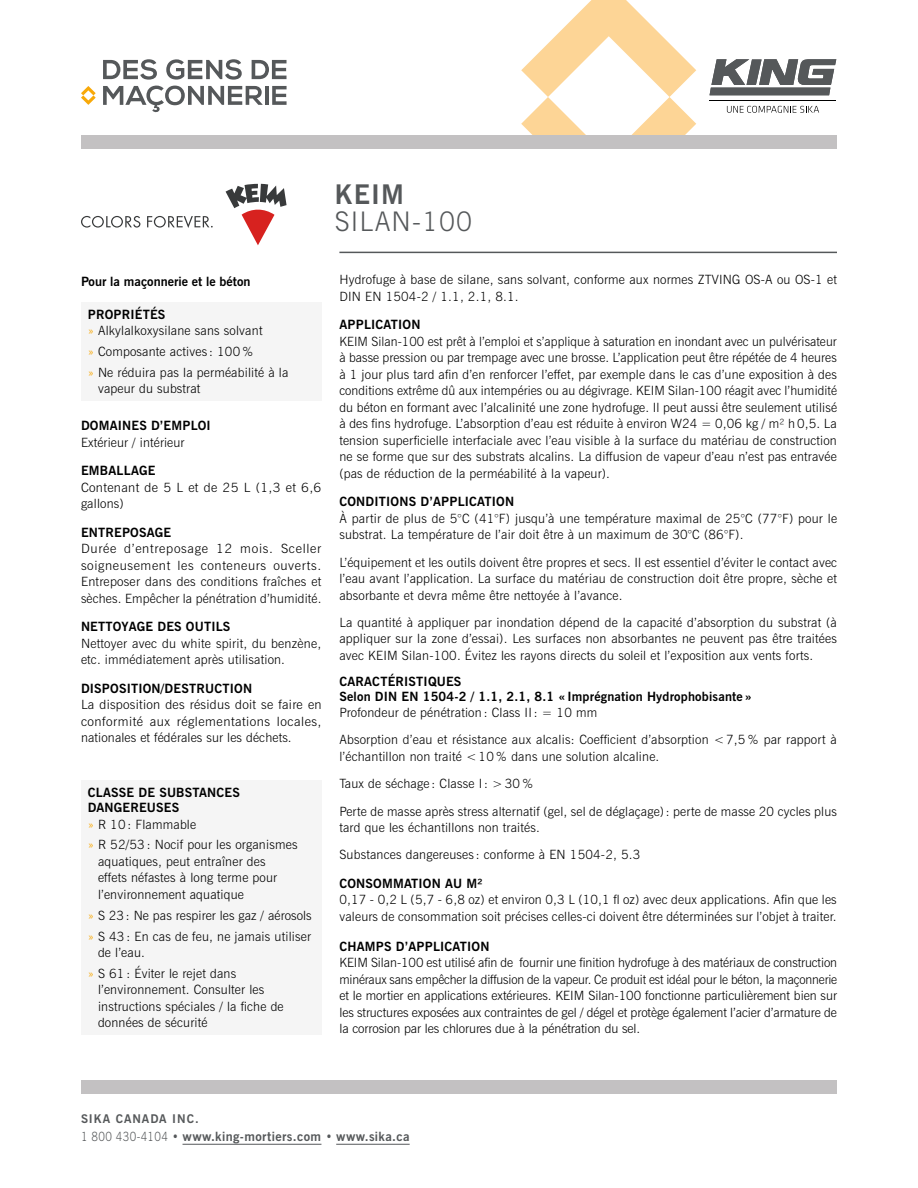
<style>
.page{position:relative;width:918px;height:1188px;background:#fff}
.page>*{position:absolute;margin:0;border:0;box-sizing:border-box;transform-origin:0 0}
.t1{font:300 27px "News Gothic BT";letter-spacing:.04em;color:#55585a}
.t2{font:700 27px "News Gothic BT";color:#55585a}
.t3{font:300 12.75px/16.5px "News Gothic BT";letter-spacing:.015em;color:#000}
.t4{font:700 12.75px/15px "News Gothic BT";letter-spacing:.015em;color:#000}
.t5{font:700 12.75px "News Gothic BT";letter-spacing:.03em;color:#55585a}
.t6{font:700 12px "News Gothic BT";letter-spacing:.08em;color:#55585a}
.s1{font-weight:700}
.s2{color:#f8a909}
.s3{font-weight:300}
</style>
<div class="page">
<svg style="left:521px;top:0;width:175px;height:135px"></svg>
<div style="left:81px;top:135px;width:756px;height:14px;background:#c3c1c2"></div>
<svg style="left:103px;top:86px;width:160px;height:27px"></svg>
<hr style="left:265px;top:86px;width:3px;height:19px;background:#55585a">
<svg style="left:272px;top:86px;width:15px;height:19px"></svg>
<svg style="left:103px;top:59px;width:54px;height:21px"></svg>
<svg style="left:166px;top:59px;width:76px;height:21px"></svg>
<svg style="left:252px;top:60px;width:35px;height:19px"></svg>
<svg style="left:81px;top:86px;width:15px;height:19px"></svg>
<div style="left:81px;top:1080px;width:756px;height:14px;background:#c3c1c2"></div>
<hr style="left:339px;top:252px;width:498px;height:1px;background:#55585a">
<svg style="left:710px;top:59px;width:126px;height:36px"></svg>
<hr style="left:710px;top:101px;width:126px;height:1px;background:#000">
<svg style="left:727px;top:106px;width:92px;height:7px"></svg>
<svg style="left:226px;top:184px;width:61px;height:61px"></svg>
<svg style="left:81px;top:216px;width:59px;height:12px"></svg>
<svg style="left:147px;top:216px;width:66px;height:12px"></svg>
<hr style="left:183px;top:1144px;width:138px;height:1px;background:#55585a">
<hr style="left:336px;top:1144px;width:74px;height:1px;background:#55585a">
<div style="left:81px;top:302px;width:240px;height:98px;background:#f5f5f5"></div>
<div style="left:81px;top:781px;width:240px;height:254px;background:#f5f5f5"></div>
<h1 class="t2" style="left:335px;top:178px;width:71px">KEIM</h1>
<h1 class="t1" style="left:335px;top:205px;width:139px">SILAN-100</h1>
<p class="t4" style="left:81px;top:273px;width:171px">Pour la maçonnerie et le béton</p>
<p class="t3" style="left:88px;top:306px;width:176px"><span class="s1">PROPRIÉTÉS<br></span><span class="s2">x</span> Alkylalkoxysilane sans solvant</p>
<p class="t3" style="left:88px;top:341px;width:202px;line-height:20.9px"><span class="s2">x</span> Composante actives : 100 %<br><span class="s2">x</span> Ne réduira pas la perméabilité à la</p>
<p class="t3" style="left:98px;top:381px;width:104px">vapeur du substrat</p>
<p class="t4" style="left:81px;top:418px;width:131px">DOMAINES D’EMPLOI</p>
<p class="t3" style="left:81px;top:434px;width:105px">Extérieur / intérieur</p>
<p class="t4" style="left:81px;top:463px;width:76px">EMBALLAGE</p>
<p class="t3" style="left:81px;top:479px;width:242px">Contenant de 5 L et de 25 L (1,3 et 6,6 gallons)</p>
<p class="t4" style="left:81px;top:524px;width:92px">ENTREPOSAGE</p>
<p class="t3" style="left:81px;top:540px;width:242px;text-align:justify">Durée d’entreposage 12 mois. Sceller soigneusement les conteneurs ouverts.<br>Entreposer dans des conditions fraîches et sèches. Empêcher la pénétration d’humidité.</p>
<p class="t4" style="left:81px;top:619px;width:151px">NETTOYAGE DES OUTILS</p>
<p class="t3" style="left:81px;top:635px;width:242px">Nettoyer avec du white spirit, du benzène, etc. immédiatement après utilisation.</p>
<p class="t4" style="left:81px;top:680px;width:173px">DISPOSITION/DESTRUCTION</p>
<p class="t3" style="left:81px;top:696px;width:242px;text-align:justify">La disposition des résidus doit se faire en conformité aux réglementations locales, nationales et fédérales sur les déchets.</p>
<p class="t4" style="left:88px;top:785px;width:154px">CLASSE DE SUBSTANCES<br>DANGEREUSES</p>
<p class="t3" style="left:88px;top:814px;width:211px;line-height:20.9px"><span class="s2">x</span> R 10 : Flammable<br><span class="s2">x</span> R 52/53 : Nocif pour les organismes</p>
<p class="t3" style="left:98px;top:853px;width:181px">aquatiques, peut entraîner des effets néfastes à long terme pour l’environnement aquatique</p>
<p class="t3" style="left:88px;top:905px;width:226px;line-height:20.9px"><span class="s2">x</span> S 23: Ne pas respirer les gaz / aérosols <span class="s2">x</span> S 43 : En cas de feu, ne jamais utiliser</p>
<p class="t3" style="left:88px;top:942px;width:150px;line-height:20.9px;text-indent:10px">de l’eau.<br><span class="s2">x</span> S 61 : Éviter le rejet dans</p>
<p class="t3" style="left:98px;top:981px;width:187px">l’environnement. Consulter les instructions spéciales / la fiche de données de sécurité</p>
<p class="t3" style="left:339px;top:271px;width:499px">Hydrofuge à base de silane, sans solvant, conforme aux normes ZTVING OS-A ou OS-1 et<br>DIN EN 1504-2 / 1.1, 2.1, 8.1.</p>
<p class="t4" style="left:339px;top:317px;width:83px">APPLICATION</p>
<p class="t3" style="left:339px;top:333px;width:499px;text-align:justify">KEIM Silan-100 est prêt à l’emploi et s’applique à saturation en inondant avec un pulvérisateur à basse pression ou par trempage avec une brosse. L’application peut être répétée de 4 heures à 1 jour plus tard afin d’en renforcer l’effet, par exemple dans le cas d’une exposition à des conditions extrême dû aux intempéries ou au dégivrage. KEIM Silan-100 réagit avec l’humidité du béton en formant avec l’alcalinité une zone hydrofuge. Il peut aussi être seulement utilisé à des fins hydrofuge. L’absorption d’eau est réduite à environ W24 = 0,06 kg / m² h 0,5. La tension superficielle interfaciale avec l’eau visible à la surface du matériau de construction ne se forme que sur des substrats alcalins. La diffusion de vapeur d’eau n’est pas entravée (pas de réduction de la perméabilité à la vapeur).</p>
<p class="t4" style="left:339px;top:494px;width:176px">CONDITIONS D’APPLICATION</p>
<p class="t3" style="left:339px;top:510px;width:499px">À partir de plus de 5°C (41°F) jusqu’à une température maximal de 25°C (77°F) pour le substrat. La température de l’air doit être à un maximum de 30°C (86°F).</p>
<p class="t3" style="left:339px;top:554px;width:499px;text-align:justify">L’équipement et les outils doivent être propres et secs. Il est essentiel d’éviter le contact avec l’eau avant l’application. La surface du matériau de construction doit être propre, sèche et absorbante et devra même être nettoyée à l’avance.</p>
<p class="t3" style="left:339px;top:614px;width:499px;text-align:justify">La quantité à appliquer par inondation dépend de la capacité d’absorption du substrat (à appliquer sur la zone d’essai). Les surfaces non absorbantes ne peuvent pas être traitées avec KEIM Silan-100. Évitez les rayons directs du soleil et l’exposition aux vents forts.</p>
<p class="t4" style="left:339px;top:674px;width:414px">CARACTÉRISTIQUES<br>Selon DIN EN 1504-2 / 1.1, 2.1, 8.1 « Imprégnation Hydrophobisante »</p>
<p class="t3" style="left:339px;top:699px;width:499px;line-height:27.3px">Profondeur de pénétration : Class II : = 10 mm<br>Absorption d’eau et résistance aux alcalis: Coefficient d’absorption &lt; 7,5 % par rapport à</p>
<p class="t3" style="left:339px;top:743px;width:499px;line-height:27.3px">l’échantillon non traité &lt; 10 % dans une solution alcaline.<br>Taux de séchage : Classe I : &gt; 30 %<br>Perte de masse après stress alternatif (gel, sel de déglaçage): perte de masse 20 cycles plus</p>
<p class="t3" style="left:339px;top:814px;width:302px;line-height:27.3px">tard que les échantillons non traités.<br>Substances dangereuses : conforme à EN 1504-2, 5.3</p>
<p class="t4" style="left:339px;top:876px;width:145px">CONSOMMATION AU M²</p>
<p class="t3" style="left:339px;top:892px;width:499px">0,17 - 0,2 L (5,7 - 6,8 oz) et environ 0,3 L (10,1 fl oz) avec deux applications. Afin que les valeurs de consommation soit précises celles-ci doivent être déterminées sur l’objet à traiter.</p>
<p class="t4" style="left:339px;top:939px;width:152px">CHAMPS D’APPLICATION</p>
<p class="t3" style="left:339px;top:955px;width:499px;text-align:justify">KEIM Silan-100 est utilisé afin de fournir une finition hydrofuge à des matériaux de construction minéraux sans empêcher la diffusion de la vapeur. Ce produit est idéal pour le béton, la maçonnerie et le mortier en applications extérieures. KEIM Silan-100 fonctionne particulièrement bien sur les structures exposées aux contraintes de gel / dégel et protège également l’acier d’armature de la corrosion par les chlorures due à la pénétration du sel.</p>
<p class="t6" style="left:81px;top:1112px;width:119px">SIKA CANADA INC.</p>
<p class="t5" style="left:81px;top:1129px;width:330px"><span class="s3">1 800 430-4104 •</span> www.king-mortiers.com <span class="s3">•</span> www.sika.ca</p>
</div>
